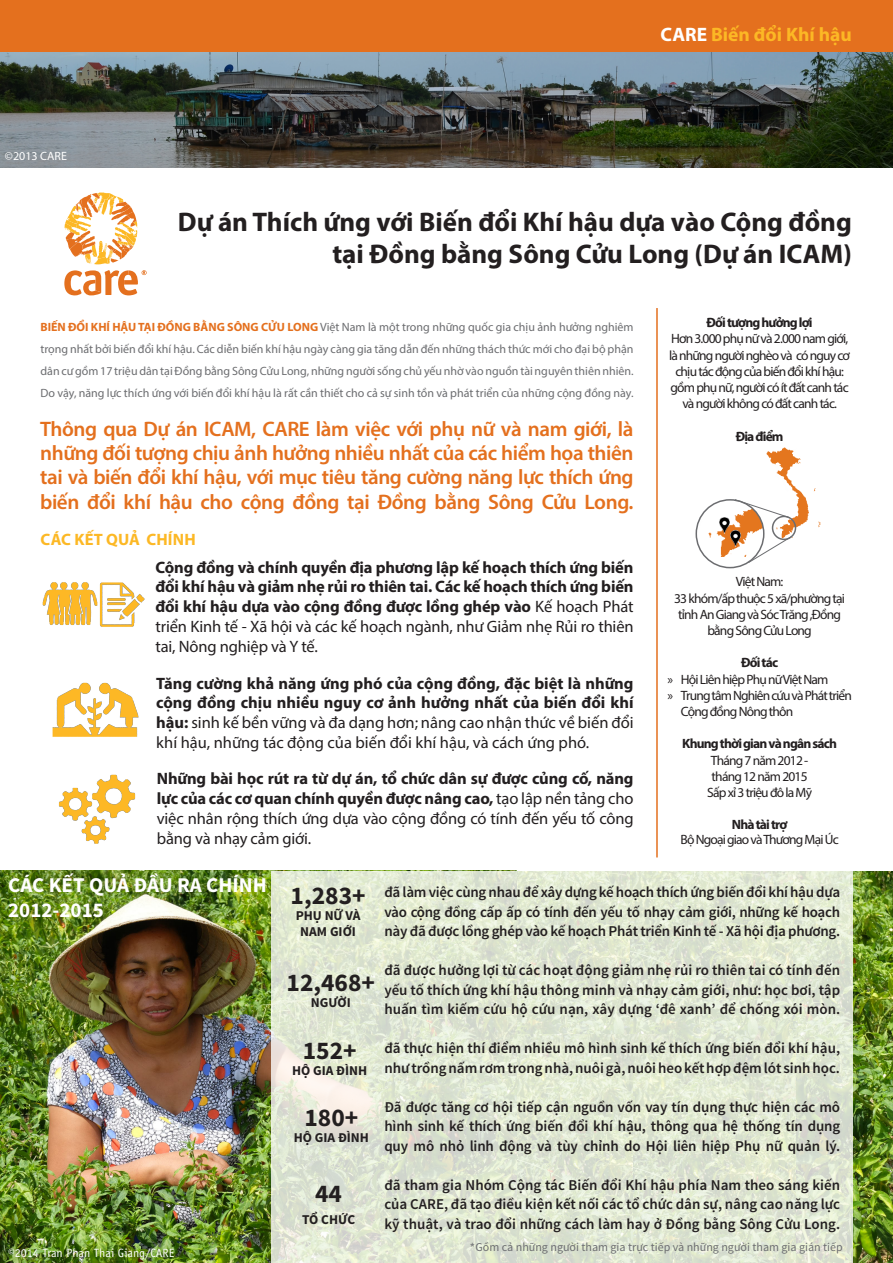
<style>
.page{position:relative;width:893px;height:1263px;background:#fff}
.page>*{position:absolute;margin:0;border:0;box-sizing:border-box;transform-origin:0 0}
.t1{font:700 27px "Myriad Pro";color:#231f20}
.t2{font:700 25.5px "Source Sans Pro";color:#231f20}
.t3{font:600 21px/24.5px "Myriad Pro";letter-spacing:-.02em;color:#e4701e;text-align:justify}
.t4{font:700 21px/25.2px "Source Sans Pro";color:#fff}
.t5{font:700 19.5px "Myriad Pro";color:#fcb825}
.t6{font:700 16.5px/19.8px "Myriad Pro";letter-spacing:-.01em;color:#231f20;text-align:justify}
.t7{font:700 16.5px "Myriad Pro";letter-spacing:.01em;color:#fcb825}
.t8{font:600 15px/19.5px "Source Sans Pro";color:#231f20;text-align:justify}
.t9{font:13.5px/16.2px "Myriad Pro";letter-spacing:-.06em;color:#231f20;text-align:center}
.t10{font:700 13.5px "Myriad Pro";letter-spacing:-.06em;color:#231f20}
.t11{font:700 13.5px/16.2px "Source Sans Pro";color:#231f20;text-align:center}
.t12{font:12px/21.9px "Myriad Pro";color:#6c6d70;text-align:justify}
.t13{font:12px "Source Sans Pro";color:#6c6d70}
.t14{font:12px "Officina Sans Std";color:#fff}
.t15{font:12px "Myriad Pro";color:#fff}
.s1{color:#fff}
.s2{font-weight:700;color:#e4701e}
.s3{font-weight:400}
.s4{font-family:"Officina Sans Std"}
</style>
<div class="page">
<img style="left:0;top:51px;width:893px;height:116px">
<div style="left:0;top:0;width:893px;height:51px;background:#e4701e"></div>
<svg style="left:64px;top:193px;width:82px;height:102px"></svg>
<hr style="left:656px;top:308px;width:2px;height:549px;background:#e4701e">
<img style="left:52px;top:682px;width:87px;height:55px">
<img style="left:58px;top:774px;width:78px;height:70px">
<img style="left:101px;top:582px;width:44px;height:45px">
<img style="left:42px;top:582px;width:59px;height:45px">
<img style="left:853px;top:871px;width:40px;height:391px">
<img style="left:0;top:871px;width:271px;height:391px">
<svg style="left:271px;top:871px;width:582px;height:392px;fill:#e0e8d1"></svg>
<img style="left:761px;top:447px;width:60px;height:89px">
<div style="left:772px;top:516px;width:24px;height:24px;border:2px solid #6c6d70;border-radius:50%"></div>
<img style="left:696px;top:500px;width:68px;height:68px;border-radius:34px">
<div style="left:695px;top:499px;width:69px;height:69px;border:2px solid #6c6d70;border-radius:50%"></div>
<svg style="left:747px;top:535px;width:46px;height:29px"></svg>
<img style="left:719px;top:518px;width:11px;height:15px">
<img style="left:730px;top:530px;width:11px;height:16px">
<svg style="left:734px;top:499px;width:56px;height:20px"></svg>
<p class="t15" style="left:5px;top:149px;width:64px">©2013 CARE</p>
<p class="t5" style="left:661px;top:21px;width:193px"><span class="s1">CARE</span> Biến đổi Khí hậu</p>
<p class="t1" style="left:178px;top:204px;width:675px">Dự án Thích ứng với Biến đổi Khí hậu dựa vào Cộng đồng</p>
<p class="t1" style="left:332px;top:237px;width:521px">tại Đồng bằng Sông Cửu Long (Dự án ICAM)</p>
<p class="t12" style="left:40px;top:316px;width:595px"><span class="s2">BIẾN ĐỔI KHÍ HẬU TẠI ĐỒNG BẰNG SÔNG CỬU LONG</span> Việt Nam là một trong những quốc gia chịu ảnh hưởng nghiêm trọng nhất bởi biến đổi khí hậu. Các diễn biến khí hậu ngày càng gia tăng dẫn đến những thách thức mới cho đại bộ phận dân cư gồm 17 triệu dân tại Đồng bằng Sông Cửu Long, những người sống chủ yếu nhờ vào nguồn tài nguyên thiên nhiên.<br>Do vậy, năng lực thích ứng với biến đổi khí hậu là rất cần thiết cho cả sự sinh tồn và phát triển của những cộng đồng này.</p>
<p class="t3" style="left:40px;top:416px;width:595px">Thông qua Dự án ICAM, CARE làm việc với phụ nữ và nam giới, là những đối tượng chịu ảnh hưởng nhiều nhất của các hiểm họa thiên tai và biến đổi khí hậu, với mục tiêu tăng cường năng lực thích ứng biến đổi khí hậu cho cộng đồng tại Đồng bằng Sông Cửu Long.</p>
<p class="t7" style="left:41px;top:529px;width:157px">CÁC KẾT QUẢ CHÍNH</p>
<p class="t6" style="left:156px;top:557px;width:480px">Cộng đồng và chính quyền địa phương lập kế hoạch thích ứng biến đổi khí hậu và giảm nhẹ rủi ro thiên tai. Các kế hoạch thích ứng biến đổi khí hậu dựa vào cộng đồng được lồng ghép vào <span class="s3">Kế hoạch Phát triển Kinh tế - Xã hội và các kế hoạch ngành, như Giảm nhẹ Rủi ro thiên tai, Nông nghiệp và Y tế.</span></p>
<p class="t6" style="left:156px;top:673px;width:479px">Tăng cường khả năng ứng phó của cộng đồng, đặc biệt là những cộng đồng chịu nhiều nguy cơ ảnh hưởng nhất của biến đổi khí hậu: <span class="s3">sinh kế bền vững và đa dạng hơn; nâng cao nhận thức về biến đổi khí hậu, những tác động của biến đổi khí hậu, và cách ứng phó.</span></p>
<p class="t6" style="left:157px;top:768px;width:478px">Những bài học rút ra từ dự án, tổ chức dân sự được củng cố, năng lực của các cơ quan chính quyền được nâng cao, <span class="s3">tạo lập nền tảng cho việc nhân rộng thích ứng dựa vào cộng đồng có tính đến yếu tố công bằng và nhạy cảm giới.</span></p>
<p class="t10" style="left:707px;top:314px;width:108px">Đối tượng hưởng lợi</p>
<p class="t9" style="left:669px;top:330px;width:182px">Hơn 3.000 phụ nữ và 2.000 nam giới, là những người nghèo và có nguy cơ chịu tác động của biến đổi khí hậu: gồm phụ nữ, người có ít đất canh tác và người không có đất canh tác.</p>
<p class="t10" style="left:736px;top:427px;width:49px">Địa điểm</p>
<p class="t9" style="left:736px;top:573px;width:49px">Việt Nam:</p>
<p class="t9" style="left:674px;top:590px;width:173px">33 khóm/ấp thuộc 5 xã/phường tại tỉnh An Giang và Sóc Trăng ,Đồng bằng Sông Cửu Long</p>
<p class="t10" style="left:741px;top:654px;width:39px">Đối tác</p>
<p class="t9" style="left:667px;top:671px;width:163px">» Hội Liên hiệp Phụ nữ Việt Nam</p>
<p class="t9" style="left:681px;top:687px;width:172px;text-align:left;text-indent:-14px">» Trung tâm Nghiên cứu và Phát triển<br>Cộng đồng Nông thôn</p>
<p class="t10" style="left:682px;top:735px;width:156px">Khung thời gian và ngân sách</p>
<p class="t9" style="left:711px;top:752px;width:99px">Tháng 7 năm 2012 -</p>
<p class="t9" style="left:712px;top:768px;width:97px">tháng 12 năm 2015</p>
<p class="t9" style="left:707px;top:784px;width:106px">Sấp xỉ 3 triệu đô la Mỹ</p>
<p class="t10" style="left:732px;top:816px;width:57px">Nhà tài trợ</p>
<p class="t9" style="left:680px;top:831px;width:160px">Bộ Ngoại giao và Thương Mại Úc</p>
<p class="t4" style="left:8px;top:873px;width:260px">CÁC KẾT QUẢ ĐẦU RA CHÍNH<br>2012-2015</p>
<p class="t2" style="left:291px;top:879px;width:76px">1,283+</p>
<p class="t11" style="left:296px;top:908px;width:66px">PHỤ NỮ VÀ<br>NAM GIỚI</p>
<p class="t2" style="left:287px;top:966px;width:90px">12,468+</p>
<p class="t11" style="left:311px;top:995px;width:42px">NGƯỜI</p>
<p class="t2" style="left:303px;top:1034px;width:55px">152+</p>
<p class="t11" style="left:292px;top:1063px;width:77px">HỘ GIA ĐÌNH</p>
<p class="t2" style="left:304px;top:1101px;width:55px">180+</p>
<p class="t11" style="left:294px;top:1130px;width:77px">HỘ GIA ĐÌNH</p>
<p class="t2" style="left:315px;top:1177px;width:28px">44</p>
<p class="t11" style="left:302px;top:1212px;width:55px">TỔ CHỨC</p>
<p class="t8" style="left:384px;top:883px;width:457px">đã làm việc cùng nhau để xây dựng kế hoạch thích ứng biến đổi khí hậu dựa vào cộng đồng cấp ấp có tính đến yếu tố nhạy cảm giới, những kế hoạch này đã được lồng ghép vào kế hoạch Phát triển Kinh tế - Xã hội địa phương.</p>
<p class="t8" style="left:384px;top:961px;width:457px">đã được hưởng lợi từ các hoạt động giảm nhẹ rủi ro thiên tai có tính đến yếu tố thích ứng khí hậu thông minh và nhạy cảm giới, như: học bơi, tập huấn tìm kiếm cứu hộ cứu nạn, xây dựng ‘đê xanh’ để chống xói mòn.</p>
<p class="t8" style="left:384px;top:1039px;width:457px">đã thực hiện thí điểm nhiều mô hình sinh kế thích ứng biến đổi khí hậu, như trồng nấm rơm trong nhà, nuôi gà, nuôi heo kết hợp đệm lót sinh học.</p>
<p class="t8" style="left:384px;top:1097px;width:457px">Đã được tăng cơ hội tiếp cận nguồn vốn vay tín dụng thực hiện các mô hình sinh kế thích ứng biến đổi khí hậu, thông qua hệ thống tín dụng quy mô nhỏ linh động và tùy chỉnh do Hội liên hiệp Phụ nữ quản lý.</p>
<p class="t8" style="left:384px;top:1175px;width:457px">đã tham gia Nhóm Cộng tác Biến đổi Khí hậu phía Nam theo sáng kiến của CARE, đã tạo điều kiện kết nối các tổ chức dân sự, nâng cao năng lực kỹ thuật, và trao đổi những cách làm hay ở Đồng bằng Sông Cửu Long.</p>
<p class="t14" style="left:8px;top:1246px;width:168px">©2014 Tran Phan Thai Giang/CARE</p>
<p class="t13" style="left:470px;top:1240px;width:375px"><span class="s4">*</span>Gồm cả những người tham gia trực tiếp và những người tham gia gián tiếp</p>
</div>
